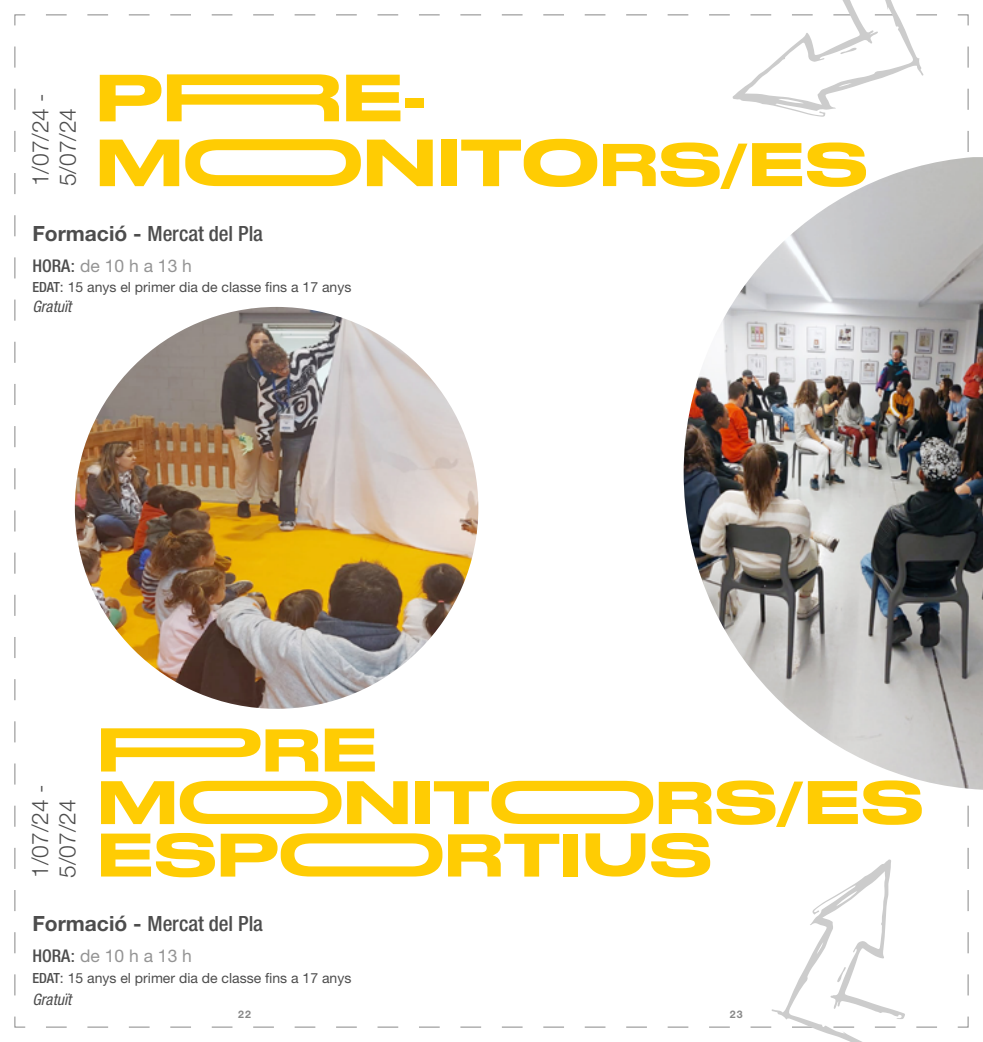
<style>
.page{position:relative;width:983px;height:1042px;background:#fff}
.page>*{position:absolute;margin:0;border:0;box-sizing:border-box;transform-origin:0 0}
.t1{font:66.5px/64.8px "Stretch Pro";color:#ffcc03}
.t2{font:61.25px/52.5px "Stretch Pro";color:#ffcc03}
.t3{font:300 22.75px/27.3px "Helvetica Neue LT Pro";color:#4d4d4d}
.t4{font:500 condensed 21px "Helvetica Neue LT Pro";color:#4d4d4d}
.t5{font:17.5px "Helvetica Neue LT Pro";color:#949494}
.t6{font:italic condensed 15.75px "Helvetica Neue LT Pro";color:#4d4d4d}
.t7{font:14px "Helvetica Neue LT Pro";color:#4d4d4d}
.t8{font:700 10.5px "Helvetica Neue LT Pro";color:#878787}
.s1{font-size:61.25px}
.s2{font-weight:700;font-stretch:normal}
.s3{font-weight:500;font-stretch:condensed;color:#4d4d4d}
.s4{color:#4d4d4d}
.s5{font-weight:500;font-stretch:condensed}
</style>
<div class="page">
<img style="left:683px;top:157px;width:299px;height:633px">
<img style="left:75px;top:307px;width:403px;height:402px">
<svg style="left:46px;top:0;width:890px;height:117px"></svg>
<svg style="left:46px;top:859px;width:891px;height:183px"></svg>
<h3 class="t3" style="left:26px;top:186px;width:95px;rotate:-90deg">1/07/24 -<br>5/07/24</h3>
<h1 class="t1" style="left:96px;top:63px;width:773px">PRRE-<br>MOONITO<span class="s1">RS/ES</span></h1>
<h3 class="t4" style="left:32px;top:220px;width:232px"><span class="s2">Formació -</span> Mercat del Pla</h3>
<p class="t5" style="left:32px;top:255px;width:161px"><span class="s3">HORA</span><span class="s4">:</span> de 10 h a 13 h</p>
<p class="t7" style="left:32px;top:279px;width:320px"><span class="s5">EDAT</span>: 15 anys el primer dia de classe fins a 17 anys</p>
<p class="t6" style="left:32px;top:297px;width:40px">Gratuït</p>
<h3 class="t3" style="left:26px;top:878px;width:95px;rotate:-90deg">1/07/24 -<br>5/07/24</h3>
<h2 class="t2" style="left:97px;top:721px;width:827px">PPRE<br>MOONITOORS/ES<br>ESPOORTIUS</h2>
<h3 class="t4" style="left:32px;top:911px;width:232px"><span class="s2">Formació -</span> Mercat del Pla</h3>
<p class="t5" style="left:32px;top:945px;width:161px"><span class="s3">HORA</span><span class="s4">:</span> de 10 h a 13 h</p>
<p class="t7" style="left:32px;top:969px;width:320px"><span class="s5">EDAT</span>: 15 anys el primer dia de classe fins a 17 anys</p>
<p class="t6" style="left:32px;top:990px;width:40px">Gratuït</p>
<p class="t8" style="left:238px;top:1008px;width:14px">22</p>
<p class="t8" style="left:729px;top:1008px;width:14px">23</p>
</div>
